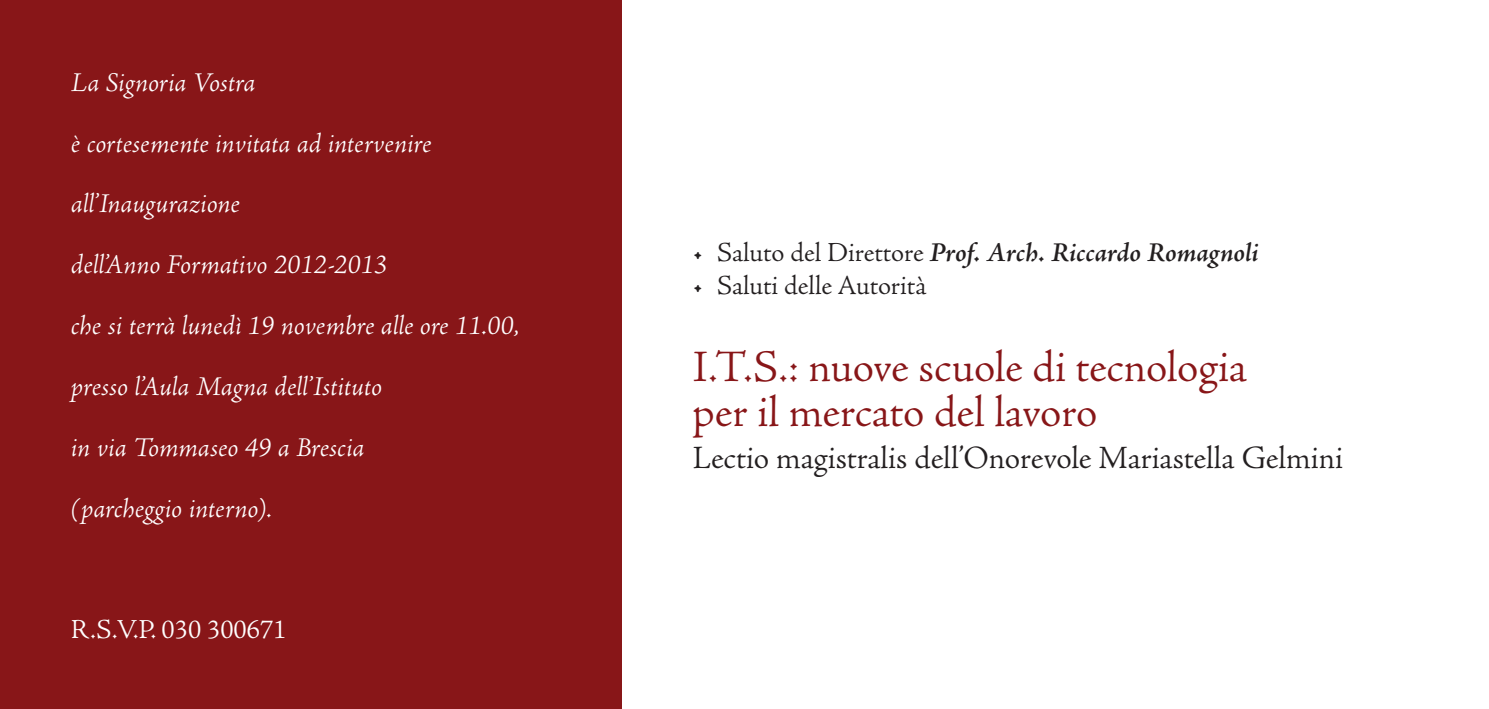
<style>
.page{position:relative;width:1489px;height:709px;background:#fff}
.page>*{position:absolute;margin:0;border:0;box-sizing:border-box;transform-origin:0 0}
.t1{font:300 45px/45px "Adobe Jenson Pro";letter-spacing:-.005em;color:#881618}
.t2{font:300 32.5px "Adobe Jenson Pro";color:#231f20}
.t3{font:italic 300 27.5px "Adobe Jenson Pro";letter-spacing:-.005em;color:#fff}
.t4{font:italic 600 27.5px "Adobe Jenson Pro";letter-spacing:-.005em;color:#231f20}
.t5{font:300 27.5px "Adobe Jenson Pro";letter-spacing:-.005em;color:#231f20}
.t6{font:300 27.5px "Adobe Jenson Pro";color:#fff}
.s1{font-weight:300;font-style:normal}
</style>
<div class="page">
<div style="left:0;top:0;width:621px;height:709px;background:#881618"></div>
<p class="t3" style="left:71px;top:66px;width:186px">La Signoria Vostra</p>
<p class="t3" style="left:71px;top:127px;width:362px">è cortesemente invitata ad intervenire</p>
<p class="t3" style="left:71px;top:188px;width:171px">all’Inaugurazione</p>
<p class="t3" style="left:71px;top:249px;width:318px">dell’Anno Formativo 2012-2013</p>
<p class="t3" style="left:71px;top:310px;width:450px">che si terrà lunedì 19 novembre alle ore 11.00,</p>
<p class="t3" style="left:71px;top:371px;width:313px">presso l’Aula Magna dell’Istituto</p>
<p class="t3" style="left:71px;top:431px;width:295px">in via Tommaseo 49 a Brescia</p>
<p class="t3" style="left:71px;top:492px;width:203px">(parcheggio interno).</p>
<p class="t6" style="left:71px;top:614px;width:217px">R.S.V.P. 030 300671</p>
<p class="t4" style="left:692px;top:236px;width:567px"><span class="s1">• Saluto del Direttore</span> Prof. Arch. Riccardo Romagnoli</p>
<p class="t5" style="left:692px;top:269px;width:235px">• Saluti delle Autorità</p>
<h1 class="t1" style="left:692px;top:345px;width:556px">I.T.S.: nuove scuole di tecnologia per il mercato del lavoro</h1>
<p class="t2" style="left:692px;top:439px;width:652px">Lectio magistralis dell’Onorevole Mariastella Gelmini</p>
</div>
